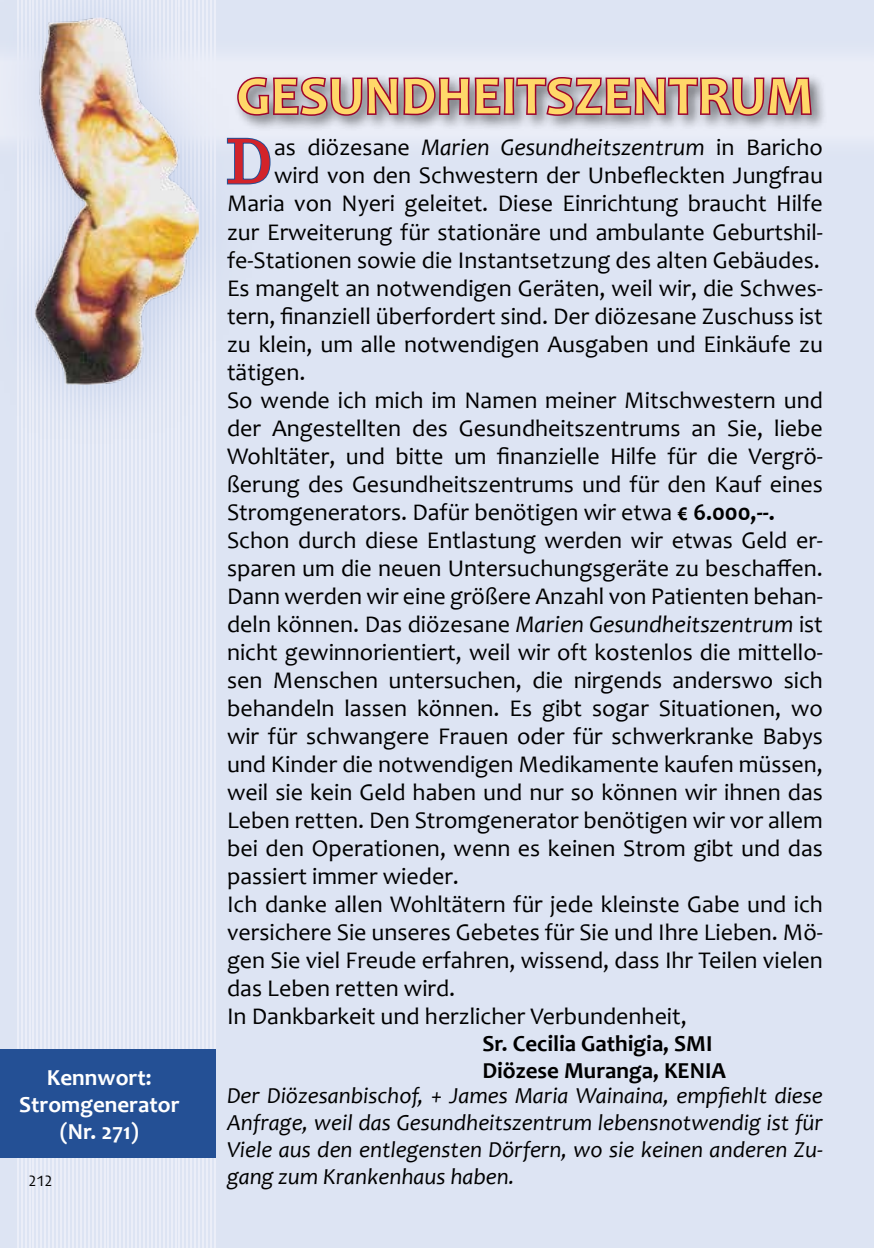
<style>
.page{position:relative;width:874px;height:1248px;background:#fff}
.page>*{position:absolute;margin:0;border:0;box-sizing:border-box;transform-origin:0 0}
.t1{font:700 64.4px "Safran";color:#d2232a}
.t2{font:700 54px "Candara";letter-spacing:.01em;color:#ffd869}
.t3{font:24px "Candara";color:#000}
.t4{font:italic 24px "Candara";color:#000}
.t5{font:italic 23px/27px "Candara";color:#000;text-align:justify}
.t6{font:700 23px/27px "Candara";color:#000}
.t7{font:700 23px/27px "Candara";color:#fff;text-align:center}
.t8{font:16px "Candara";color:#000}
.s1{font-style:normal}
.s2{font-weight:700}
.s3{font-style:italic}
</style>
<div class="page">
<div style="left:0;top:0;width:873px;height:1247px;background:#dde4f3"></div>
<div style="left:0;top:34px;width:873px;height:129px;background:#e2e8f5"></div>
<hr style="left:17px;top:0;width:1px;height:1247px;background:#ebeef8">
<hr style="left:21px;top:0;width:1px;height:1247px;background:#ebeef8">
<hr style="left:25px;top:0;width:1px;height:1247px;background:#ebeef8">
<hr style="left:29px;top:0;width:1px;height:1247px;background:#ebeef8">
<hr style="left:33px;top:0;width:1px;height:1247px;background:#ebeef8">
<hr style="left:37px;top:0;width:1px;height:1247px;background:#ebeef8">
<hr style="left:41px;top:0;width:1px;height:1247px;background:#ebeef8">
<hr style="left:45px;top:0;width:1px;height:1247px;background:#ebeef8">
<hr style="left:48px;top:0;width:2px;height:1247px;background:#ebeef8">
<hr style="left:52px;top:0;width:2px;height:1247px;background:#ebeef8">
<hr style="left:56px;top:0;width:2px;height:1247px;background:#ebeef8">
<hr style="left:60px;top:0;width:2px;height:1247px;background:#ebeef8">
<hr style="left:64px;top:0;width:2px;height:1247px;background:#ebeef8">
<hr style="left:68px;top:0;width:2px;height:1247px;background:#ebeef8">
<hr style="left:72px;top:0;width:2px;height:1247px;background:#ebeef8">
<hr style="left:76px;top:0;width:2px;height:1247px;background:#ebeef8">
<hr style="left:80px;top:0;width:1px;height:1247px;background:#ebeef8">
<hr style="left:84px;top:0;width:1px;height:1247px;background:#ebeef8">
<hr style="left:88px;top:0;width:1px;height:1247px;background:#ebeef8">
<hr style="left:92px;top:0;width:1px;height:1247px;background:#ebeef8">
<hr style="left:96px;top:0;width:1px;height:1247px;background:#ebeef8">
<hr style="left:100px;top:0;width:1px;height:1247px;background:#ebeef8">
<hr style="left:104px;top:0;width:1px;height:1247px;background:#ebeef8">
<hr style="left:108px;top:0;width:1px;height:1247px;background:#ebeef8">
<hr style="left:112px;top:0;width:1px;height:1247px;background:#ebeef8">
<hr style="left:115px;top:0;width:2px;height:1247px;background:#ebeef8">
<hr style="left:119px;top:0;width:2px;height:1247px;background:#ebeef8">
<hr style="left:123px;top:0;width:2px;height:1247px;background:#ebeef8">
<hr style="left:127px;top:0;width:2px;height:1247px;background:#ebeef8">
<hr style="left:131px;top:0;width:2px;height:1247px;background:#ebeef8">
<hr style="left:135px;top:0;width:2px;height:1247px;background:#ebeef8">
<hr style="left:139px;top:0;width:2px;height:1247px;background:#ebeef8">
<hr style="left:143px;top:0;width:2px;height:1247px;background:#ebeef8">
<hr style="left:147px;top:0;width:1px;height:1247px;background:#ebeef8">
<hr style="left:151px;top:0;width:1px;height:1247px;background:#ebeef8">
<hr style="left:155px;top:0;width:1px;height:1247px;background:#ebeef8">
<hr style="left:159px;top:0;width:1px;height:1247px;background:#ebeef8">
<hr style="left:163px;top:0;width:1px;height:1247px;background:#ebeef8">
<hr style="left:167px;top:0;width:1px;height:1247px;background:#ebeef8">
<hr style="left:171px;top:0;width:1px;height:1247px;background:#ebeef8">
<hr style="left:175px;top:0;width:1px;height:1247px;background:#ebeef8">
<hr style="left:179px;top:0;width:1px;height:1247px;background:#ebeef8">
<hr style="left:182px;top:0;width:2px;height:1247px;background:#ebeef8">
<hr style="left:186px;top:0;width:2px;height:1247px;background:#ebeef8">
<hr style="left:190px;top:0;width:2px;height:1247px;background:#ebeef8">
<hr style="left:194px;top:0;width:2px;height:1247px;background:#ebeef8">
<hr style="left:198px;top:0;width:2px;height:1247px;background:#ebeef8">
<hr style="left:202px;top:0;width:2px;height:1247px;background:#ebeef8">
<hr style="left:206px;top:0;width:2px;height:1247px;background:#ebeef8">
<hr style="left:210px;top:0;width:2px;height:1247px;background:#ebeef8">
<hr style="left:214px;top:0;width:2px;height:1247px;background:#ebeef8">
<div style="left:0;top:1049px;width:215px;height:108px;background:#245095"></div>
<div style="left:232px;top:72px;width:595px;height:60px;background:#000;opacity:.5"></div>
<svg style="left:257px;top:75px;width:555px;height:42px;background:#aa6f83"></svg>
<div style="left:0;top:0;width:257px;height:443px;background:#bbc9e7;opacity:.75"></div>
<img style="left:34px;top:17px;width:164px;height:367px">
<svg style="left:226px;top:137px;width:45px;height:48px"></svg>
<p class="t7" style="left:19px;top:1063px;width:162px">Kennwort:<br>Stromgenerator (Nr. 271)</p>
<h2 class="t2" style="left:236px;top:62px;width:578px">GESUNDHEITSZENTRUM</h2>
<h1 class="t1" style="left:227px;top:121px;width:44px">D</h1>
<p class="t4" style="left:274px;top:132px;width:550px"><span class="s1">as diözesane</span> Marien Gesundheitszentrum <span class="s1">in Baricho</span></p>
<p class="t3" style="left:274px;top:161px;width:550px">wird von den Schwestern der Unbefleckten Jungfrau</p>
<p class="t3" style="left:227px;top:189px;width:597px">Maria von Nyeri geleitet. Diese Einrichtung braucht Hilfe</p>
<p class="t3" style="left:227px;top:217px;width:597px">zur Erweiterung für stationäre und ambulante Geburtshil-</p>
<p class="t3" style="left:227px;top:245px;width:594px">fe-Stationen sowie die Instantsetzung des alten Gebäudes.</p>
<p class="t3" style="left:227px;top:273px;width:597px">Es mangelt an notwendigen Geräten, weil wir, die Schwes-</p>
<p class="t3" style="left:227px;top:301px;width:597px">tern, finanziell überfordert sind. Der diözesane Zuschuss ist</p>
<p class="t3" style="left:227px;top:329px;width:597px">zu klein, um alle notwendigen Ausgaben und Einkäufe zu</p>
<p class="t3" style="left:227px;top:357px;width:80px">tätigen.</p>
<p class="t3" style="left:227px;top:385px;width:597px">So wende ich mich im Namen meiner Mitschwestern und</p>
<p class="t3" style="left:227px;top:413px;width:597px">der Angestellten des Gesundheitszentrums an Sie, liebe</p>
<p class="t3" style="left:227px;top:441px;width:597px">Wohltäter, und bitte um finanzielle Hilfe für die Vergrö-</p>
<p class="t3" style="left:227px;top:469px;width:597px">ßerung des Gesundheitszentrums und für den Kauf eines</p>
<p class="t3" style="left:227px;top:497px;width:549px">Stromgenerators. Dafür benötigen wir etwa <span class="s2">€ 6.000,--.</span></p>
<p class="t3" style="left:227px;top:525px;width:597px">Schon durch diese Entlastung werden wir etwas Geld er-</p>
<p class="t3" style="left:227px;top:553px;width:597px">sparen um die neuen Untersuchungsgeräte zu beschaffen.</p>
<p class="t3" style="left:227px;top:581px;width:597px">Dann werden wir eine größere Anzahl von Patienten behan-</p>
<p class="t3" style="left:227px;top:609px;width:597px">deln können. Das diözesane <span class="s3">Marien Gesundheitszentrum</span> ist</p>
<p class="t3" style="left:227px;top:637px;width:597px">nicht gewinnorientiert, weil wir oft kostenlos die mittello-</p>
<p class="t3" style="left:227px;top:665px;width:597px">sen Menschen untersuchen, die nirgends anderswo sich</p>
<p class="t3" style="left:227px;top:693px;width:597px">behandeln lassen können. Es gibt sogar Situationen, wo</p>
<p class="t3" style="left:227px;top:721px;width:597px">wir für schwangere Frauen oder für schwerkranke Babys</p>
<p class="t3" style="left:227px;top:749px;width:597px">und Kinder die notwendigen Medikamente kaufen müssen,</p>
<p class="t3" style="left:227px;top:777px;width:597px">weil sie kein Geld haben und nur so können wir ihnen das</p>
<p class="t3" style="left:227px;top:805px;width:597px">Leben retten. Den Stromgenerator benötigen wir vor allem</p>
<p class="t3" style="left:227px;top:833px;width:597px">bei den Operationen, wenn es keinen Strom gibt und das</p>
<p class="t3" style="left:227px;top:861px;width:233px">passiert immer wieder.</p>
<p class="t3" style="left:227px;top:889px;width:597px">Ich danke allen Wohltätern für jede kleinste Gabe und ich</p>
<p class="t3" style="left:227px;top:917px;width:597px">versichere Sie unseres Gebetes für Sie und Ihre Lieben. Mö-</p>
<p class="t3" style="left:227px;top:945px;width:597px">gen Sie viel Freude erfahren, wissend, dass Ihr Teilen vielen</p>
<p class="t3" style="left:227px;top:973px;width:230px">das Leben retten wird.</p>
<p class="t3" style="left:227px;top:1001px;width:461px">In Dankbarkeit und herzlicher Verbundenheit,</p>
<p class="t6" style="left:482px;top:1029px;width:245px">Sr. Cecilia Gathigia, SMI<br>Diözese Muranga, KENIA</p>
<p class="t5" style="left:227px;top:1081px;width:597px">Der Diözesanbischof, + James Maria Wainaina, empfiehlt diese Anfrage, weil das Gesundheitszentrum lebensnotwendig ist für Viele aus den entlegensten Dörfern, wo sie keinen anderen Zu-</p>
<p class="t8" style="left:28px;top:1170px;width:26px">212</p>
<p class="t5" style="left:227px;top:1162px;width:289px">gang zum Krankenhaus haben.</p>
</div>
